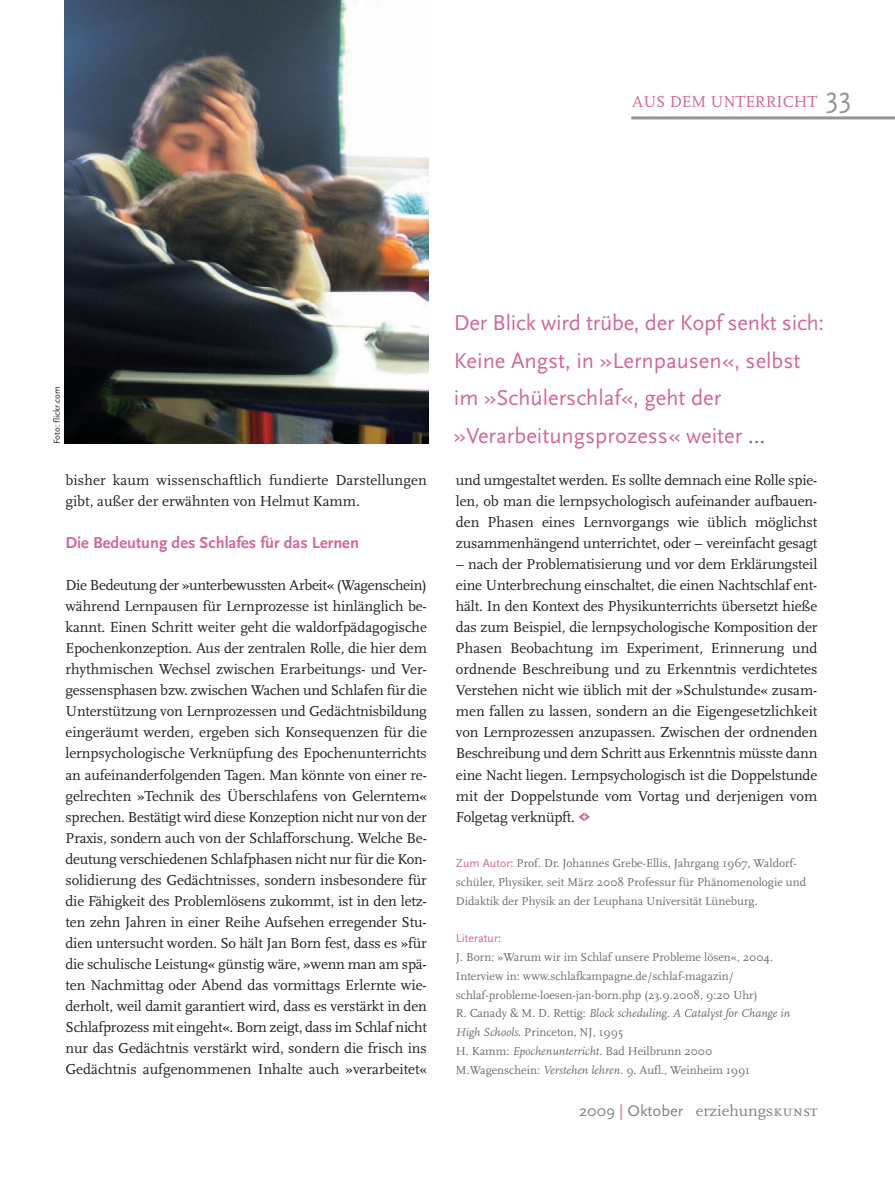
<style>
.page{position:relative;width:895px;height:1192px;background:#fff}
.page>*{position:absolute;margin:0;border:0;box-sizing:border-box;transform-origin:0 0}
.t1{font:22.5px/37.5px "Scala Sans";color:#d1699a}
.t2{font:700 16.5px "Scala Sans";color:#d1699a}
.t3{font:16.5px "Scala";color:#d1699a}
.t4{font:16.05px "Scala Sans";color:#808285}
.t5{font:15px/21px "Scala";color:#231f20;text-align:justify}
.t6{font:12px/18.8px "Scala";color:#6c6d70}
.t7{font:12px "Scala Sans";color:#d1699a}
.t8{font:9px "Scala Sans";color:#231f20}
.s1{font-family:"Scala Sans";font-size:30px;color:#939598}
.s2{color:#6c6d70}
.s3{font-family:"Scala Sans";font-weight:700;font-size:22.5px;color:#d1699a}
.s4{font-family:"Scala Sans";color:#d1699a}
.s5{font-family:"Scala";color:#6c6d70}
.s6{font-style:italic}
.s7{color:#d1699a}
.s8{font-family:"Scala"}
.s9{font-family:"Scala Caps"}
</style>
<div class="page">
<img style="left:64px;top:0;width:831px;height:444px">
<p class="t3" style="left:632px;top:92px;width:221px">AUS DEM UNTERRICHT <span class="s1">33</span></p>
<p class="t8" style="left:51px;top:444px;width:59px;rotate:-90deg">Foto: flickr.com</p>
<p class="t5" style="left:65px;top:469px;width:363px">bisher kaum wissenschaftlich fundierte Darstellungen gibt, außer der erwähnten von Helmut Kamm.</p>
<p class="t2" style="left:65px;top:533px;width:295px">Die Bedeutung des Schlafes für das Lernen</p>
<p class="t5" style="left:65px;top:574px;width:363px">Die Bedeutung der »unterbewussten Arbeit« (Wagenschein) während Lernpausen für Lernprozesse ist hinlänglich be&shy;kannt. Einen Schritt weiter geht die waldorfpädagogische Epochenkonzeption. Aus der zentralen Rolle, die hier dem rhythmischen Wechsel zwischen Erarbeitungs- und Ver&shy;gessensphasen bzw. zwischen Wachen und Schlafen für die Unterstützung von Lernprozessen und Gedächtnisbildung eingeräumt werden, ergeben sich Konsequenzen für die lernpsychologische Verknüpfung des Epochenunterrichts an aufeinanderfolgenden Tagen. Man könnte von einer re&shy;gelrechten »Technik des Überschlafens von Gelerntem« sprechen. Bestätigt wird diese Konzeption nicht nur von der Praxis, sondern auch von der Schlafforschung. Welche Be&shy;deutung verschiedenen Schlafphasen nicht nur für die Kon&shy;solidierung des Gedächtnisses, sondern insbesondere für die Fähigkeit des Problemlösens zukommt, ist in den letz&shy;ten zehn Jahren in einer Reihe Aufsehen erregender Stu&shy;dien untersucht worden. So hält Jan Born fest, dass es »für die schulische Leistung« günstig wäre, »wenn man am spä&shy;ten Nachmittag oder Abend das vormittags Erlernte wie&shy;derholt, weil damit garantiert wird, dass es verstärkt in den Schlafprozess mit eingeht«. Born zeigt, dass im Schlaf nicht nur das Gedächtnis verstärkt wird, sondern die frisch ins Gedächtnis aufgenommenen Inhalte auch »verarbeitet«</p>
<h1 class="t1" style="left:454px;top:304px;width:372px">Der Blick wird trübe, der Kopf senkt sich:<br>Keine Angst, in »Lernpausen«, selbst im »Schülerschlaf«, geht der »Verarbeitungsprozess« weiter <span class="s2">…</span></h1>
<p class="t5" style="left:456px;top:469px;width:363px">und umgestaltet werden. Es sollte demnach eine Rolle spie&shy;len, ob man die lernpsychologisch aufeinander aufbauen&shy;den Phasen eines Lernvorgangs wie üblich möglichst zusammenhängend unterrichtet, oder – vereinfacht gesagt</p>
<p class="t5" style="left:456px;top:553px;width:363px">– nach der Problematisierung und vor dem Erklärungsteil eine Unterbrechung einschaltet, die einen Nachtschlaf ent&shy;hält. In den Kontext des Physikunterrichts übersetzt hieße das zum Beispiel, die lernpsychologische Komposition der Phasen Beobachtung im Experiment, Erinnerung und ordnende Beschreibung und zu Erkenntnis verdichtetes Verstehen nicht wie üblich mit der »Schulstunde« zusam&shy;men fallen zu lassen, sondern an die Eigengesetzlichkeit von Lernprozessen anzupassen. Zwischen der ordnenden Beschreibung und dem Schritt aus Erkenntnis müsste dann eine Nacht liegen. Lernpsychologisch ist die Doppelstunde mit der Doppelstunde vom Vortag und derjenigen vom Folgetag verknüpft. <span class="s3">‹›</span></p>
<p class="t6" style="left:456px;top:853px;width:352px"><span class="s4">Zum Autor</span>: Prof. Dr. Johannes Grebe-Ellis, Jahrgang 1967, Waldorf&shy;schüler, Physiker, seit März 2008 Professur für Phänomenologie und<br>Didaktik der Physik an der Leuphana Universität Lüneburg.</p>
<p class="t7" style="left:456px;top:931px;width:47px">Literatur<span class="s5">:</span></p>
<p class="t6" style="left:456px;top:947px;width:336px">J. Born: »Warum wir im Schlaf unsere Probleme lösen«, 2004.<br>Interview in: www.schlafkampagne.de/schlaf-magazin/ schlaf-probleme-loesen-jan-born.php (23.9.2008, 9:20 Uhr)<br>R. Canady &amp; M. D. Rettig: <span class="s6">Block scheduling. A Catalyst for Change in High Schools</span>. Princeton, NJ, 1995<br>H. Kamm: <span class="s6">Epochenunterricht</span>. Bad Heilbrunn 2000<br>M.Wagenschein: <span class="s6">Verstehen lehren</span>. 9. Aufl., Weinheim 1991</p>
<p class="t4" style="left:579px;top:1100px;width:240px">2009 <span class="s7">|</span> Oktober <span class="s8">erziehungs</span><span class="s9">kunst</span></p>
</div>
